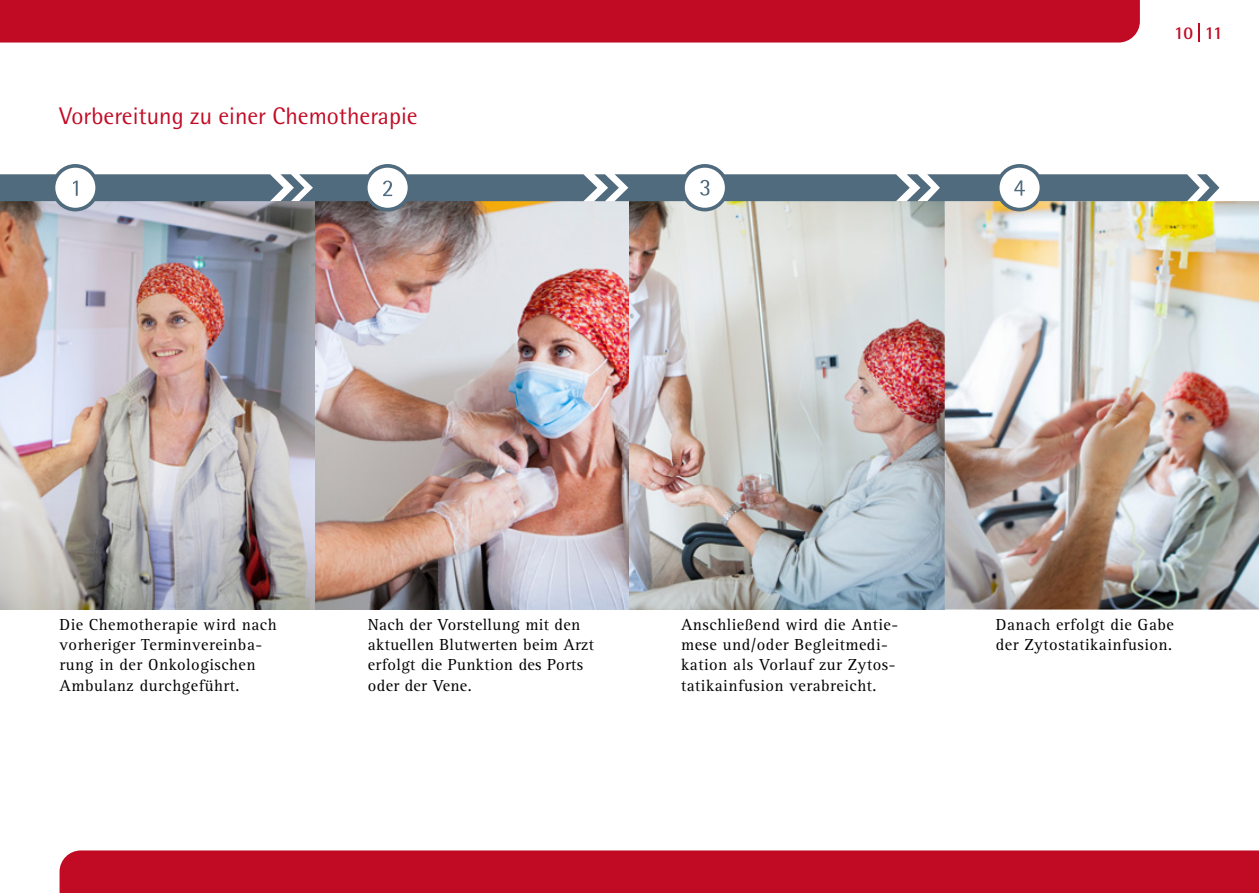
<style>
.page{position:relative;width:1259px;height:893px;background:#fff}
.page>*{position:absolute;margin:0;border:0;box-sizing:border-box;transform-origin:0 0}
.t1{font:24px "Rotis Semi Sans Pro";color:#c10b25}
.t2{font:700 18px "Rotis Semi Sans Pro";color:#c10b25}
.t3{font:16.5px/20.2px "Rotis Serif Pro";letter-spacing:.03em;color:#000}
</style>
<div class="page">
<div style="left:0;top:0;width:1140px;height:43px;background:#c10b25"></div>
<div style="left:60px;top:850px;width:1199px;height:43px;background:#c10b25"></div>
<svg style="left:1198px;top:24px;width:2px;height:18px"></svg>
<img style="left:0;top:201px;width:1259px;height:409px">
<svg style="left:52px;top:164px;width:47px;height:47px"></svg>
<svg style="left:364px;top:164px;width:47px;height:47px"></svg>
<svg style="left:681px;top:164px;width:47px;height:47px"></svg>
<svg style="left:996px;top:164px;width:47px;height:47px"></svg>
<div style="left:55px;top:168px;width:40px;height:40px;background:#fff;border-radius:50%"></div>
<div style="left:367px;top:168px;width:41px;height:40px;background:#fff;border-radius:50%"></div>
<div style="left:685px;top:168px;width:40px;height:40px;background:#fff;border-radius:50%"></div>
<div style="left:999px;top:168px;width:40px;height:40px;background:#fff;border-radius:50%"></div>
<svg style="left:0;top:174px;width:1219px;height:27px"></svg>
<h1 class="t1" style="left:60px;top:101px;width:360px">Vorbereitung zu einer Chemotherapie</h1>
<p class="t2" style="left:1174px;top:22px;width:50px">10 11</p>
<p class="t3" style="left:60px;top:614px;width:218px">Die Chemotherapie wird nach vorheriger Terminvereinba&shy;rung in der Onkologischen<br>Ambulanz durchgeführt.</p>
<p class="t3" style="left:368px;top:614px;width:228px">Nach der Vorstellung mit den aktuellen Blutwerten beim Arzt erfolgt die Punktion des Ports oder der Vene.</p>
<p class="t3" style="left:681px;top:614px;width:218px">Anschließend wird die Antie&shy;mese und/oder Begleitmedi&shy;kation als Vorlauf zur Zytos&shy;tatikainfusion verabreicht.</p>
<p class="t3" style="left:996px;top:614px;width:179px">Danach erfolgt die Gabe der Zytostatikainfusion.</p>
</div>
